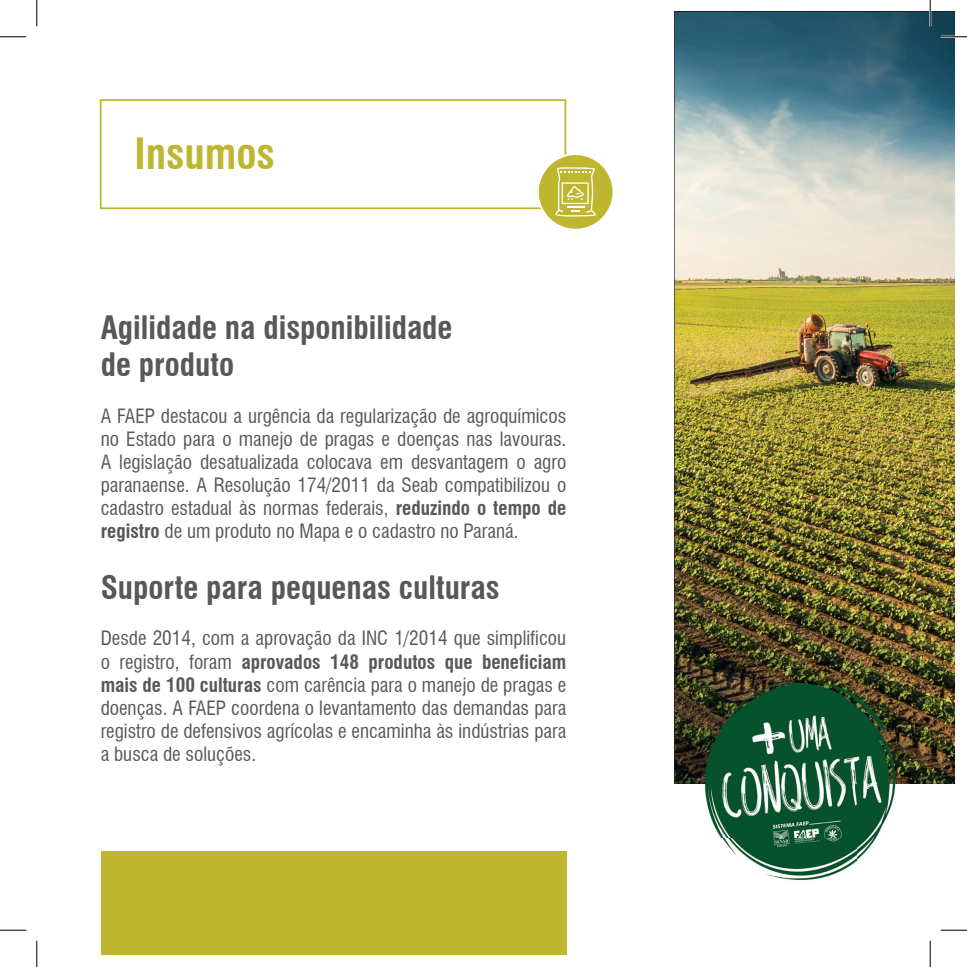
<style>
.page{position:relative;width:967px;height:967px;background:#fff}
.page>*{position:absolute;margin:0;border:0;box-sizing:border-box;transform-origin:0 0}
.t1{font:700 condensed 42px "Swiss 721 BT";color:#beb62f}
.t2{font:700 condensed 31.5px/37.8px "Swiss 721 BT";color:#57585a}
.t3{font:condensed 19.25px/23.1px "Swiss 721 BT";color:#57585a;text-align:justify}
.s1{font-weight:700}
</style>
<div class="page">
<div style="left:100px;top:99px;width:466px;height:110px;background:#fff;border:2px solid #beb62f"></div>
<div style="left:101px;top:851px;width:465px;height:103px;background:#beb62f"></div>
<div style="left:538px;top:154px;width:75px;height:76px;background:#beb62f;border-radius:50%"></div>
<div style="left:537px;top:153px;width:77px;height:77px;border:2px solid #fff;border-radius:50%"></div>
<img style="left:674px;top:12px;width:280px;height:771px">
<img style="left:692px;top:667px;width:218px;height:213px">
<img style="left:692px;top:783px;width:218px;height:1px">
<svg style="left:555px;top:167px;width:41px;height:49px"></svg>
<hr style="left:940px;top:36px;width:26px;height:2px;background:#fff">
<hr style="left:929px;top:0;width:2px;height:26px;background:#fff">
<svg style="left:0;top:36px;width:26px;height:1px"></svg>
<svg style="left:940px;top:36px;width:26px;height:1px"></svg>
<svg style="left:0;top:929px;width:26px;height:1px"></svg>
<svg style="left:940px;top:929px;width:26px;height:1px"></svg>
<svg style="left:36px;top:0;width:1px;height:26px"></svg>
<svg style="left:36px;top:940px;width:1px;height:26px"></svg>
<svg style="left:929px;top:0;width:1px;height:26px"></svg>
<svg style="left:929px;top:940px;width:1px;height:26px"></svg>
<h1 class="t1" style="left:134px;top:128px;width:142px">Insumos</h1>
<h2 class="t2" style="left:101px;top:308px;width:353px">Agilidade na disponibilidade de produto</h2>
<p class="t3" style="left:101px;top:404px;width:467px">A FAEP destacou a urgência da regularização de agroquímicos no Estado para o manejo de pragas e doenças nas lavouras.<br>A legislação desatualizada colocava em desvantagem o agro paranaense. A Resolução 174/2011 da Seab compatibilizou o cadastro estadual às normas federais, <span class="s1">reduzindo o tempo de registro</span> de um produto no Mapa e o cadastro no Paraná.</p>
<h2 class="t2" style="left:101px;top:569px;width:400px">Suporte para pequenas culturas</h2>
<p class="t3" style="left:101px;top:627px;width:467px">Desde 2014, com a aprovação da INC 1/2014 que simplificou o registro, foram <span class="s1">aprovados 148 produtos que beneficiam mais de 100 culturas</span> com carência para o manejo de pragas e doenças. A FAEP coordena o levantamento das demandas para registro de defensivos agrícolas e encaminha às indústrias para a busca de soluções.</p>
</div>
